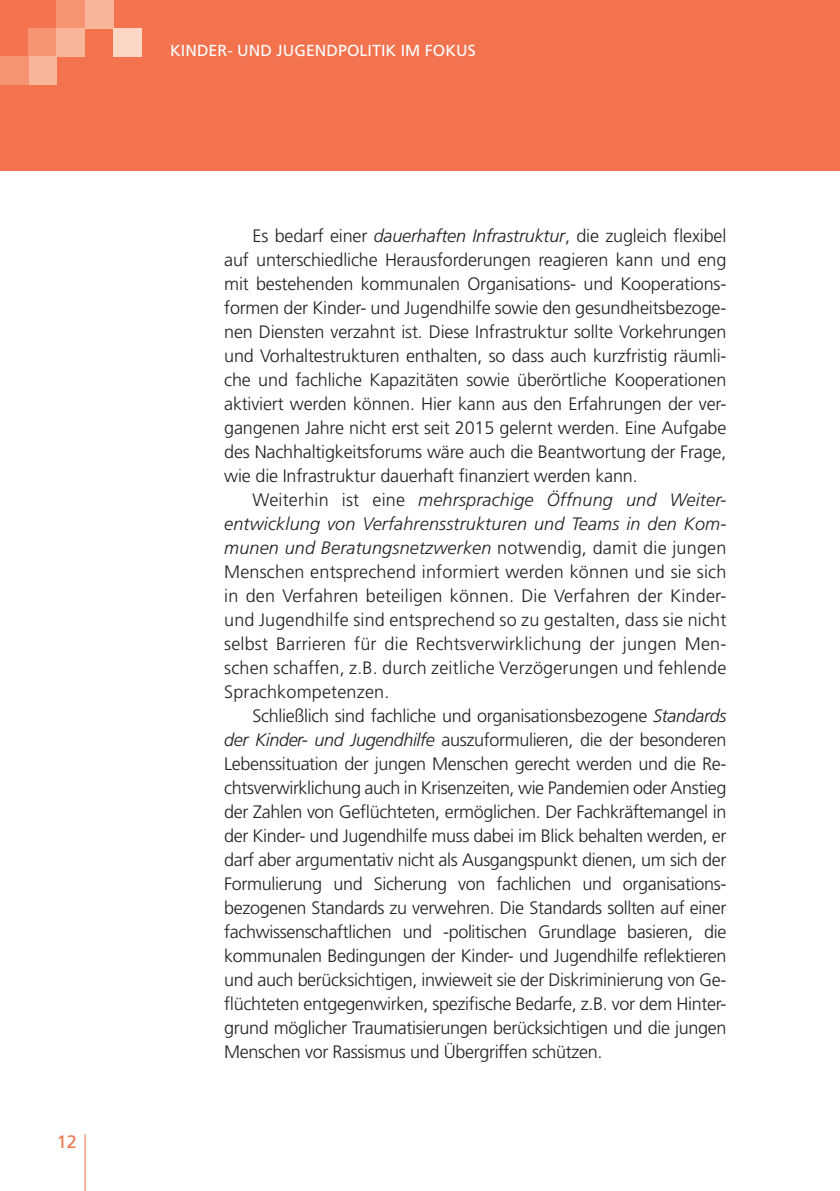
<style>
.page{position:relative;width:840px;height:1191px;background:#fff}
.page>*{position:absolute;margin:0;border:0;box-sizing:border-box;transform-origin:0 0}
.t1{font:300 18px/24px "Frutiger LT Std";letter-spacing:-.01em;color:#231f20;text-align:justify}
.t2{font:18px "Frutiger LT Std";color:#f3734e}
.t3{font:16px "Frutiger LT Std";color:#fff}
.s1{font-style:italic}
</style>
<div class="page">
<div style="left:0;top:0;width:839px;height:170px;background:#f3734e"></div>
<div style="left:57px;top:0;width:28px;height:28px;background:#f69472"></div>
<div style="left:85px;top:0;width:28px;height:28px;background:#f9b598"></div>
<div style="left:28px;top:28px;width:29px;height:29px;background:#f69472"></div>
<div style="left:28px;top:57px;width:29px;height:28px;background:#f9b598"></div>
<div style="left:113px;top:28px;width:29px;height:29px;background:#fcd7c6"></div>
<div style="left:0;top:57px;width:28px;height:28px;background:#f69472"></div>
<div style="left:57px;top:28px;width:28px;height:29px;background:#f9b598"></div>
<hr style="left:85px;top:1134px;width:1px;height:57px;background:#f3734e">
<p class="t2" style="left:57px;top:1131px;width:22px">12</p>
<p class="t3" style="left:170px;top:41px;width:307px">KINDER- UND JUGENDPOLITIK IM FOKUS</p>
<p class="t1" style="left:224px;top:224px;width:503px;text-indent:28px">Es bedarf einer <span class="s1">dauerhaften Infrastruktur</span>, die zugleich flexibel auf unterschiedliche Herausforderungen reagieren kann und eng mit bestehenden kommunalen Organisations- und Kooperations&shy;formen der Kinder- und Jugendhilfe sowie den gesundheitsbezoge&shy;nen Diensten verzahnt ist. Diese Infrastruktur sollte Vorkehrungen und Vorhaltestrukturen enthalten, so dass auch kurzfristig räumli&shy;che und fachliche Kapazitäten sowie überörtliche Kooperationen aktiviert werden können. Hier kann aus den Erfahrungen der ver&shy;gangenen Jahre nicht erst seit 2015 gelernt werden. Eine Aufgabe des Nachhaltigkeitsforums wäre auch die Beantwortung der Frage, wie die Infrastruktur dauerhaft finanziert werden kann.</p>
<p class="t1" style="left:224px;top:488px;width:503px;text-indent:28px">Weiterhin ist eine <span class="s1">mehrsprachige Öffnung und Weiter&shy;entwicklung von Verfahrensstrukturen und Teams in den Kom&shy;munen und Beratungsnetzwerken</span> notwendig, damit die jungen Menschen entsprechend informiert werden können und sie sich in den Verfahren beteiligen können. Die Verfahren der Kinder&shy;und Jugendhilfe sind entsprechend so zu gestalten, dass sie nicht selbst Barrieren für die Rechtsverwirklichung der jungen Men&shy;schen schaffen, z.B. durch zeitliche Verzögerungen und fehlende Sprachkompetenzen.</p>
<p class="t1" style="left:224px;top:704px;width:503px;text-indent:28px">Schließlich sind fachliche und organisationsbezogene <span class="s1">Standards der Kinder- und Jugendhilfe</span> auszuformulieren, die der besonderen Lebenssituation der jungen Menschen gerecht werden und die Re&shy;chtsverwirklichung auch in Krisenzeiten, wie Pandemien oder Anstieg der Zahlen von Geflüchteten, ermöglichen. Der Fachkräftemangel in der Kinder- und Jugendhilfe muss dabei im Blick behalten werden, er darf aber argumentativ nicht als Ausgangspunkt dienen, um sich der Formulierung und Sicherung von fachlichen und organisations&shy;bezogenen Standards zu verwehren. Die Standards sollten auf einer fachwissenschaftlichen und -politischen Grundlage basieren, die kommunalen Bedingungen der Kinder- und Jugendhilfe reflektieren und auch berücksichtigen, inwieweit sie der Diskriminierung von Ge&shy;flüchteten entgegenwirken, spezifische Bedarfe, z.B. vor dem Hinter&shy;grund möglicher Traumatisierungen berücksichtigen und die jungen Menschen vor Rassismus und Übergriffen schützen.</p>
</div>
